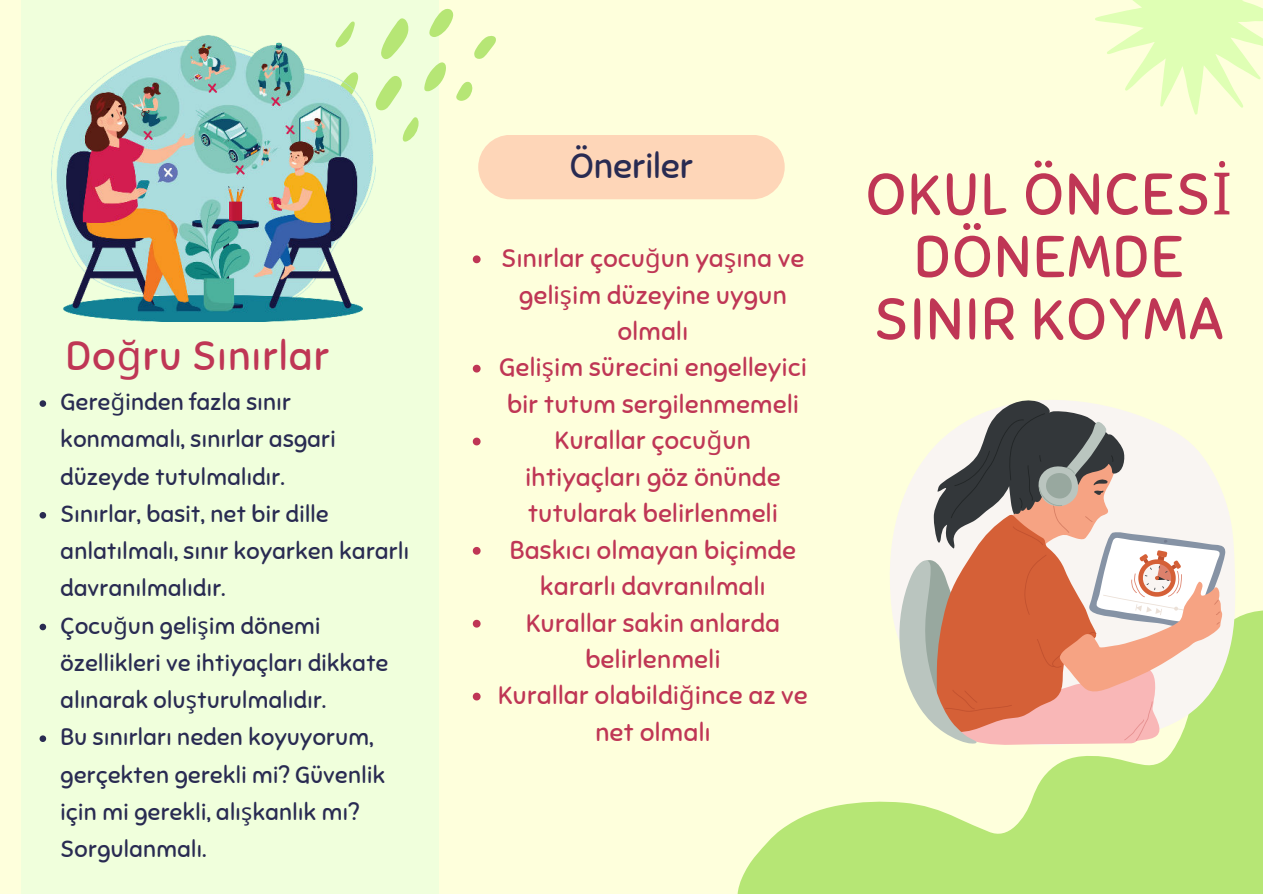
<style>
.page{position:relative;width:1263px;height:894px;background:#fff}
.page>*{position:absolute;margin:0;border:0;box-sizing:border-box;transform-origin:0 0}
.t1{font:58.35px/62.4px "Sniglet";letter-spacing:.035em;color:#bf3655;text-align:center}
.t2{font:40.8px "Sniglet";letter-spacing:.03em;color:#bf3655}
.t3{font:34.95px "Sniglet";color:#292b52}
.t4{font:25.35px/36.5px "Sniglet";letter-spacing:.02em;color:#bf3655;text-align:center}
.t5{font:23.4px/37.2px "Sniglet";letter-spacing:.015em;color:#292b52}
.s1{font-family:"Noto Sans"}
</style>
<div class="page">
<div style="left:0;top:0;width:1263px;height:893px;background:#feffdc"></div>
<div style="left:21px;top:0;width:418px;height:893px;background:#f0ffdc"></div>
<svg style="left:737px;top:610px;width:526px;height:283px;fill:#b6e675"></svg>
<svg style="left:1095px;top:0;width:168px;height:115px"></svg>
<svg style="left:381px;top:18px;width:28px;height:41px"></svg>
<svg style="left:429px;top:8px;width:24px;height:29px"></svg>
<svg style="left:424px;top:62px;width:22px;height:30px"></svg>
<svg style="left:376px;top:76px;width:26px;height:35px"></svg>
<svg style="left:340px;top:21px;width:15px;height:15px"></svg>
<svg style="left:474px;top:36px;width:22px;height:23px"></svg>
<svg style="left:403px;top:117px;width:16px;height:25px"></svg>
<svg style="left:456px;top:81px;width:17px;height:20px"></svg>
<div style="left:478px;top:135px;width:307px;height:64px;background:#fed6b8;border-radius:32px"></div>
<svg style="left:888px;top:507px;width:348px;height:239px"></svg>
<svg style="left:894px;top:400px;width:333px;height:345px;background:#d5b3a2"></svg>
<img style="left:52px;top:36px;width:324px;height:285px">
<svg style="left:473px;top:255px;width:8px;height:8px"></svg>
<svg style="left:473px;top:364px;width:8px;height:8px"></svg>
<svg style="left:473px;top:437px;width:8px;height:8px"></svg>
<svg style="left:473px;top:546px;width:8px;height:8px"></svg>
<svg style="left:473px;top:619px;width:8px;height:8px"></svg>
<svg style="left:473px;top:692px;width:8px;height:8px"></svg>
<svg style="left:40px;top:400px;width:6px;height:7px"></svg>
<svg style="left:40px;top:512px;width:6px;height:6px"></svg>
<svg style="left:40px;top:623px;width:6px;height:7px"></svg>
<svg style="left:40px;top:735px;width:6px;height:6px"></svg>
<h2 class="t2" style="left:66px;top:331px;width:265px">Do<span class="s1">ğ</span>ru Sınırlar</h2>
<p class="t5" style="left:61px;top:383px;width:350px">Gere<span class="s1">ğ</span>inden fazla sınır konmamalı, sınırlar asgari düzeyde tutulmalıdır.<br>Sınırlar, basit, net bir dille anlatılmalı, sınır koyarken kararlı davranılmalıdır.<br>Çocu<span class="s1">ğ</span>un geli<span class="s1">ş</span>im dönemi özellikleri ve ihtiyaçları dikkate alınarak olu<span class="s1">ş</span>turulmalıdır.<br>Bu sınırları neden koyuyorum, gerçekten gerekli mi? Güvenlik için mi gerekli, alı<span class="s1">ş</span>kanlık mı?<br>Sorgulanmalı.</p>
<h3 class="t3" style="left:570px;top:145px;width:125px">Öneriler</h3>
<p class="t4" style="left:498px;top:240px;width:311px">Sınırlar çocu<span class="s1">ğ</span>un ya<span class="s1">ş</span>ına ve geli<span class="s1">ş</span>im düzeyine uygun olmalı<br>Geli<span class="s1">ş</span>im sürecini engelleyici bir tutum sergilenmemeli<br>Kurallar çocu<span class="s1">ğ</span>un ihtiyaçları göz önünde tutularak belirlenmeli<br>Baskıcı olmayan biçimde kararlı davranılmalı<br>Kurallar sakin anlarda belirlenmeli<br>Kurallar olabildi<span class="s1">ğ</span>ince az ve net olmalı</p>
<h1 class="t1" style="left:866px;top:163px;width:367px">OKUL ÖNCES<span class="s1">İ<br></span>DÖNEMDE<br>SINIR KOYMA</h1>
</div>
